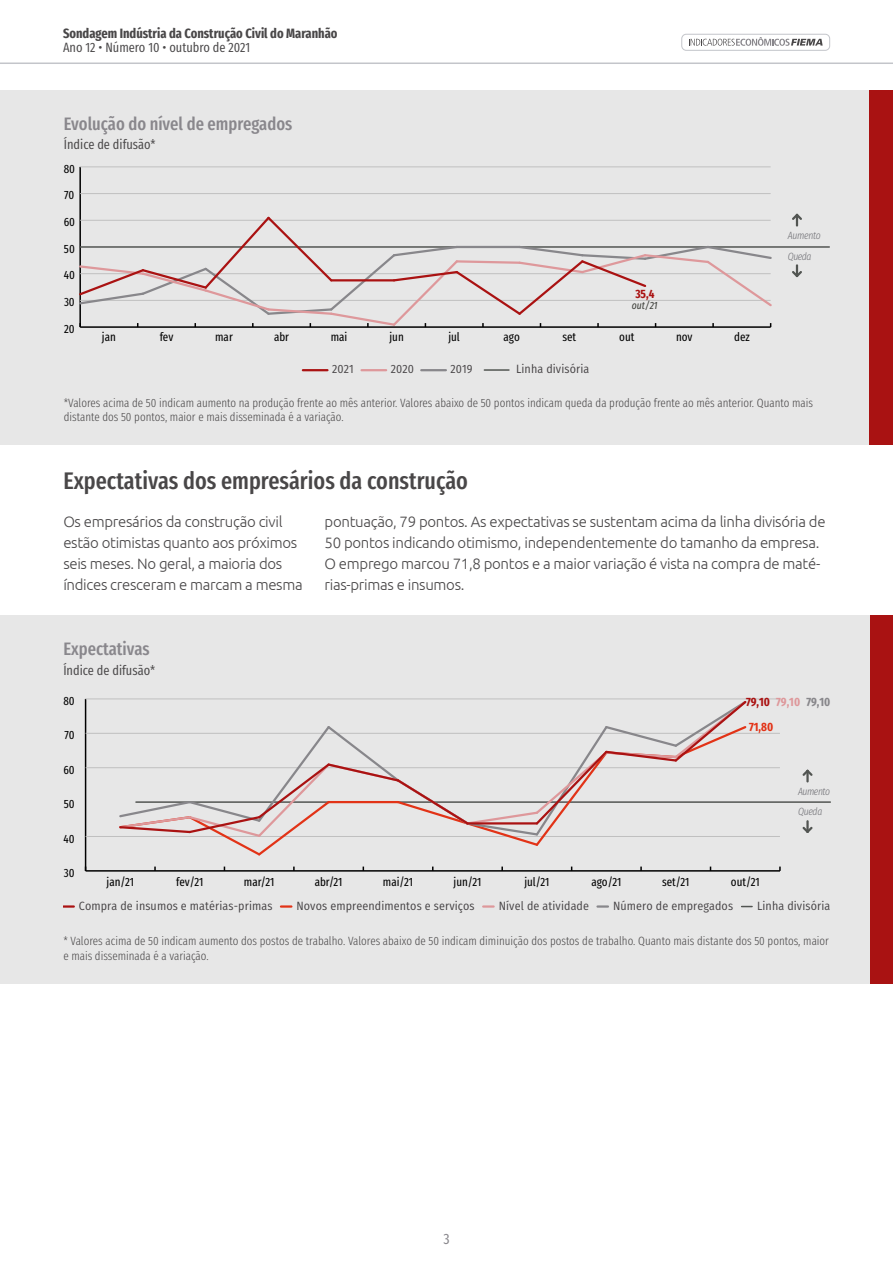
<style>
.page{position:relative;width:893px;height:1263px;background:#fff}
.page>*{position:absolute;margin:0;border:0;box-sizing:border-box;transform-origin:0 0}
.t1{font:500 24px "Fira Sans Compressed";color:#494748}
.t2{font:500 18px "Fira Sans Compressed";color:#89878c}
.t3{font:300 15px/21px "Ubuntu";letter-spacing:-.02em;color:#494748}
.t4{font:15px "Fira Sans Compressed";color:#89878c}
.t5{font:13.5px "Fira Sans Compressed";color:#494748}
.t6{font:700 13.5px "Fira Sans Compressed";color:#494748}
.t7{font:300 12px/14.4px "Fira Sans Compressed";color:#494748}
.t8{font:12px "Fira Sans Condensed";letter-spacing:.01em;color:#474446}
.t9{font:12px "Fira Sans Compressed";color:#000}
.t10{font:700 12px "Fira Sans Compressed";color:#de989b}
.t11{font:700 12px "Fira Sans Compressed";color:#aa1212}
.t12{font:700 12px "Fira Sans Compressed";color:#e23317}
.t13{font:italic 300 10.5px/20.1px "Fira Sans Compressed";letter-spacing:-.035em;color:#717176}
.t14{font:italic 10.5px "Fira Sans Compressed";color:#3e403b}
.s1{color:#88878b}
</style>
<div class="page">
<div style="left:681px;top:34px;width:149px;height:17px;border:1px solid #c3c5ca;border-radius:4px"></div>
<svg style="left:689px;top:37px;width:134px;height:9px"></svg>
<hr style="left:0;top:62px;width:893px;height:2px;background:#c3c5ca">
<div style="left:0;top:90px;width:893px;height:354px;background:#e7e7e7"></div>
<div style="left:870px;top:90px;width:23px;height:354px;background:#a91212"></div>
<hr style="left:79px;top:167px;width:2px;height:160px;background:#000">
<hr style="left:80px;top:246px;width:749px;height:2px;background:#525552">
<hr style="left:80px;top:193px;width:691px;height:1px;background:#c0c0c0">
<hr style="left:80px;top:166px;width:691px;height:1px;background:#c0c0c0">
<svg style="left:79px;top:215px;width:695px;height:113px"></svg>
<hr style="left:303px;top:369px;width:24px;height:2px;background:#aa1212">
<hr style="left:361px;top:369px;width:25px;height:2px;background:#de989b">
<hr style="left:421px;top:369px;width:25px;height:2px;background:#88878b">
<hr style="left:484px;top:369px;width:25px;height:2px;background:#525552">
<svg style="left:792px;top:214px;width:10px;height:13px"></svg>
<svg style="left:792px;top:264px;width:10px;height:13px"></svg>
<div style="left:1px;top:615px;width:892px;height:368px;background:#e7e7e7"></div>
<div style="left:870px;top:615px;width:23px;height:368px;background:#a91212"></div>
<svg style="left:802px;top:770px;width:11px;height:12px"></svg>
<svg style="left:802px;top:820px;width:11px;height:13px"></svg>
<svg style="left:281px;top:905px;width:10px;height:3px"></svg>
<svg style="left:63px;top:905px;width:11px;height:3px"></svg>
<svg style="left:483px;top:905px;width:11px;height:3px"></svg>
<svg style="left:597px;top:905px;width:11px;height:3px"></svg>
<hr style="left:86px;top:870px;width:694px;height:2px;background:#000">
<hr style="left:85px;top:699px;width:1px;height:172px;background:#000">
<hr style="left:86px;top:836px;width:694px;height:1px;background:#c0c0c0">
<hr style="left:136px;top:801px;width:694px;height:2px;background:#525552">
<hr style="left:86px;top:767px;width:694px;height:1px;background:#c0c0c0">
<hr style="left:86px;top:733px;width:694px;height:1px;background:#c0c0c0">
<hr style="left:86px;top:698px;width:694px;height:1px;background:#c0c0c0">
<svg style="left:118px;top:699px;width:630px;height:157px"></svg>
<p class="t6" style="left:63px;top:22px;width:276px">Sondagem Indústria da Construção Civil do Maranhão</p>
<p class="t5" style="left:63px;top:37px;width:189px">Ano 12 • Número 10 • outubro de 2021</p>
<h2 class="t2" style="left:64px;top:109px;width:230px">Evolução do nível de empregados</h2>
<p class="t5" style="left:64px;top:134px;width:93px">Índice de difusão*</p>
<p class="t9" style="left:64px;top:159px;width:13px">80</p>
<p class="t9" style="left:64px;top:186px;width:12px">70</p>
<p class="t9" style="left:64px;top:213px;width:13px">60</p>
<p class="t9" style="left:64px;top:239px;width:12px">50</p>
<p class="t9" style="left:64px;top:266px;width:13px">40</p>
<p class="t9" style="left:64px;top:293px;width:12px">30</p>
<p class="t9" style="left:64px;top:319px;width:12px">20</p>
<p class="t11" style="left:635px;top:284px;width:21px">35,4</p>
<p class="t14" style="left:632px;top:298px;width:27px">out/21</p>
<p class="t9" style="left:102px;top:328px;width:15px">jan</p>
<p class="t9" style="left:160px;top:328px;width:15px">fev</p>
<p class="t9" style="left:215px;top:328px;width:19px">mar</p>
<p class="t9" style="left:274px;top:328px;width:17px">abr</p>
<p class="t9" style="left:331px;top:328px;width:18px">mai</p>
<p class="t9" style="left:389px;top:328px;width:16px">jun</p>
<p class="t9" style="left:448px;top:328px;width:13px">jul</p>
<p class="t9" style="left:504px;top:328px;width:18px">ago</p>
<p class="t9" style="left:562px;top:328px;width:15px">set</p>
<p class="t9" style="left:619px;top:328px;width:17px">out</p>
<p class="t9" style="left:676px;top:328px;width:18px">nov</p>
<p class="t9" style="left:734px;top:328px;width:17px">dez</p>
<p class="t8" style="left:332px;top:360px;width:23px">2021</p>
<p class="t8" style="left:391px;top:360px;width:25px">2020</p>
<p class="t8" style="left:450px;top:360px;width:24px">2019</p>
<p class="t8" style="left:516px;top:360px;width:75px">Linha divisória</p>
<p class="t13" style="left:788px;top:226px;width:34px">Aumento<br>Queda</p>
<p class="t7" style="left:64px;top:395px;width:751px">*Valores acima de 50 indicam aumento na produção frente ao mês anterior. Valores abaixo de 50 pontos indicam queda da produção frente ao mês anterior. Quanto mais distante dos 50 pontos, maior e mais disseminada é a variação.</p>
<h1 class="t1" style="left:63px;top:462px;width:406px">Expectativas dos empresários da construção</h1>
<p class="t3" style="left:63px;top:511px;width:241px">Os empresários da construção civil estão otimistas quanto aos próximos seis meses. No geral, a maioria dos índices cresceram e marcam a mesma</p>
<p class="t3" style="left:325px;top:511px;width:502px">pontuação, 79 pontos. As expectativas se sustentam acima da linha divisória de 50 pontos indicando otimismo, independentemente do tamanho da empresa.<br>O emprego marcou 71,8 pontos e a maior variação é vista na compra de maté&shy;rias-primas e insumos.</p>
<h2 class="t2" style="left:63px;top:635px;width:88px">Expectativas</h2>
<p class="t5" style="left:63px;top:660px;width:93px">Índice de difusão*</p>
<p class="t9" style="left:63px;top:692px;width:13px">80</p>
<p class="t9" style="left:65px;top:726px;width:12px">70</p>
<p class="t9" style="left:63px;top:760px;width:13px">60</p>
<p class="t9" style="left:64px;top:795px;width:12px">50</p>
<p class="t9" style="left:64px;top:829px;width:13px">40</p>
<p class="t11" style="left:746px;top:692px;width:26px">79,10</p>
<p class="t12" style="left:749px;top:716px;width:26px">71,80</p>
<p class="t10" style="left:776px;top:692px;width:56px">79,10 <span class="s1">79,10</span></p>
<p class="t13" style="left:798px;top:781px;width:33px">Aumento</p>
<p class="t13" style="left:798px;top:801px;width:26px">Queda</p>
<p class="t9" style="left:64px;top:864px;width:12px">30</p>
<p class="t9" style="left:107px;top:872px;width:29px">jan/21</p>
<p class="t9" style="left:176px;top:872px;width:29px">fev/21</p>
<p class="t9" style="left:244px;top:872px;width:32px">mar/21</p>
<p class="t9" style="left:315px;top:872px;width:29px">abr/21</p>
<p class="t9" style="left:383px;top:872px;width:32px">mai/21</p>
<p class="t9" style="left:454px;top:872px;width:29px">jun/21</p>
<p class="t9" style="left:524px;top:872px;width:27px">jul/21</p>
<p class="t9" style="left:591px;top:872px;width:31px">ago/21</p>
<p class="t9" style="left:662px;top:872px;width:29px">set/21</p>
<p class="t9" style="left:731px;top:872px;width:30px">out/21</p>
<p class="t8" style="left:79px;top:896px;width:195px">Compra de insumos e matérias-primas</p>
<p class="t8" style="left:296px;top:896px;width:180px">Novos empreendimentos e serviços</p>
<p class="t8" style="left:499px;top:896px;width:92px">Nível de atividade</p>
<p class="t8" style="left:613px;top:896px;width:122px">Número de empregados</p>
<p class="t8" style="left:757px;top:896px;width:75px">Linha divisória</p>
<p class="t7" style="left:63px;top:934px;width:767px">* Valores acima de 50 indicam aumento dos postos de trabalho. Valores abaixo de 50 indicam diminuição dos postos de trabalho. Quanto mais distante dos 50 pontos, maior e mais disseminada é a variação.</p>
<p class="t4" style="left:443px;top:1227px;width:8px">3</p>
</div>
